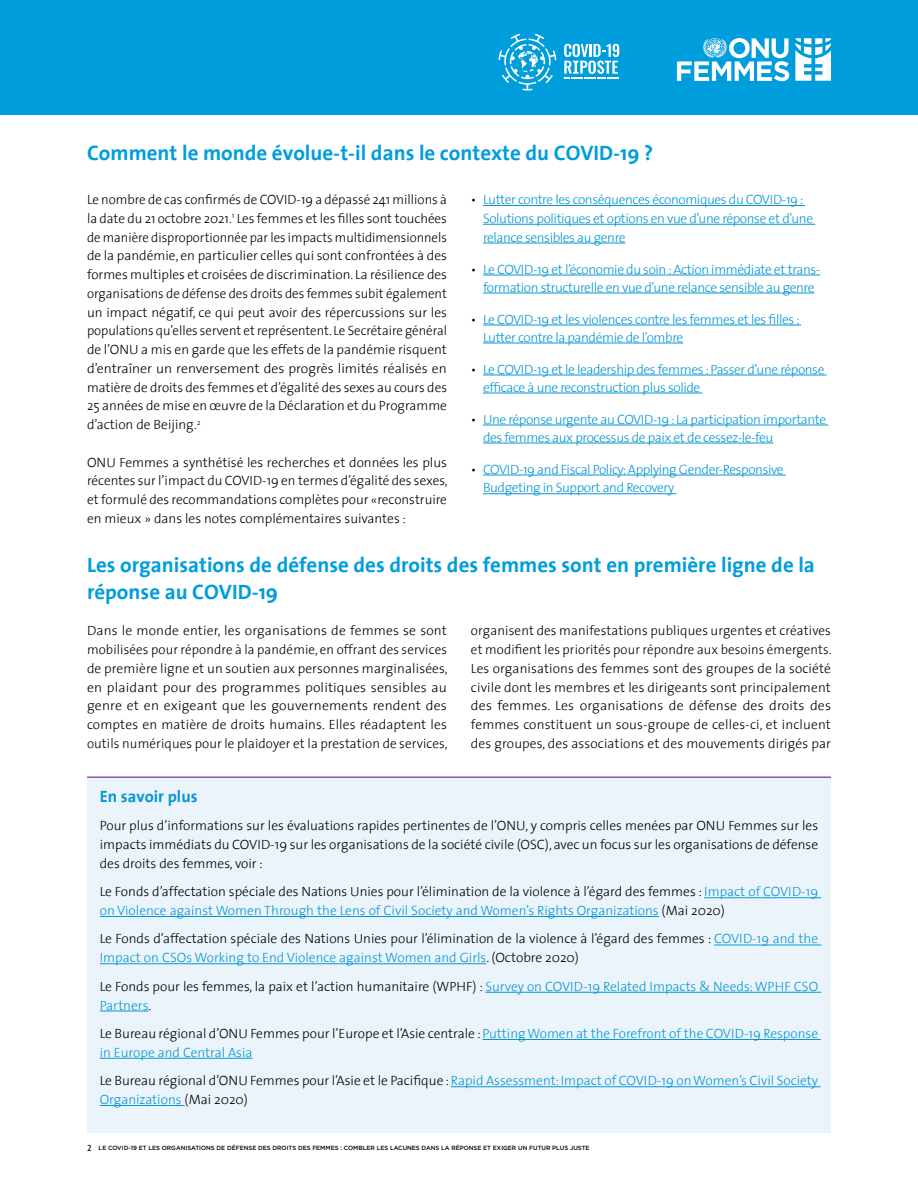
<style>
.page{position:relative;width:918px;height:1188px;background:#fff}
.page>*{position:absolute;margin:0;border:0;box-sizing:border-box;transform-origin:0 0}
.t1{font:700 21px/27px "The Sans";color:#009ddc}
.t2{font:700 16.5px "The Sans";color:#0497d5}
.t3{font:300 13.5px/18.8px "The Sans";color:#000;text-align:justify}
.t4{font:300 13.5px/18px "The Sans";letter-spacing:-.03em;color:#0497d5}
.t5{font:300 13.5px/18.8px "The Sans";color:#0497d5}
.t6{font:500 6px "Gotham";color:#000}
.s1{color:#000}
.s2{color:#0497d5}
.s3{font-family:"The Sans Caps";font-weight:400;font-size:9px}
</style>
<div class="page">
<div style="left:0;top:0;width:918px;height:115px;background:#009ddc"></div>
<svg style="left:677px;top:38px;width:112px;height:43px"></svg>
<svg style="left:795px;top:38px;width:36px;height:43px"></svg>
<svg style="left:499px;top:34px;width:57px;height:57px"></svg>
<svg style="left:564px;top:44px;width:55px;height:35px"></svg>
<hr style="left:483px;top:205px;width:322px;height:1px;background:#0497d5">
<hr style="left:483px;top:224px;width:332px;height:1px;background:#0497d5">
<hr style="left:483px;top:243px;width:143px;height:1px;background:#0497d5">
<hr style="left:483px;top:275px;width:337px;height:1px;background:#0497d5">
<hr style="left:483px;top:293px;width:332px;height:1px;background:#0497d5">
<hr style="left:483px;top:325px;width:318px;height:1px;background:#0497d5">
<hr style="left:483px;top:343px;width:200px;height:1px;background:#0497d5">
<hr style="left:483px;top:375px;width:344px;height:1px;background:#0497d5">
<hr style="left:483px;top:393px;width:220px;height:1px;background:#0497d5">
<hr style="left:483px;top:425px;width:345px;height:1px;background:#0497d5">
<hr style="left:483px;top:443px;width:290px;height:1px;background:#0497d5">
<hr style="left:483px;top:475px;width:303px;height:1px;background:#0497d5">
<hr style="left:483px;top:494px;width:193px;height:1px;background:#0497d5">
<div style="left:87px;top:777px;width:744px;height:356px;background:#ecf4fb"></div>
<hr style="left:704px;top:897px;width:117px;height:1px;background:#0497d5">
<hr style="left:100px;top:916px;width:559px;height:1px;background:#0497d5">
<hr style="left:714px;top:945px;width:108px;height:1px;background:#0497d5">
<hr style="left:100px;top:963px;width:386px;height:1px;background:#0497d5">
<hr style="left:485px;top:992px;width:336px;height:1px;background:#0497d5">
<hr style="left:100px;top:1011px;width:49px;height:1px;background:#0497d5">
<hr style="left:483px;top:1039px;width:338px;height:1px;background:#0497d5">
<hr style="left:100px;top:1058px;width:153px;height:1px;background:#0497d5">
<hr style="left:451px;top:1086px;width:370px;height:1px;background:#0497d5">
<hr style="left:100px;top:1105px;width:85px;height:1px;background:#0497d5">
<hr style="left:87px;top:777px;width:744px;height:1px;background:#78288b">
<h1 class="t1" style="left:87px;top:139px;width:568px">Comment le monde évolue-t-il dans le contexte du COVID-19 ?</h1>
<p class="t3" style="left:87px;top:190px;width:362px">Le nombre de cas confirmés de COVID-19 a dépassé 241 millions à la date du 21 octobre 2021.<sup>1</sup> Les femmes et les filles sont touchées de manière disproportionnée par les impacts multidimensionnels de la pandémie, en particulier celles qui sont confrontées à des formes multiples et croisées de discrimination. La résilience des organisations de défense des droits des femmes subit également un impact négatif, ce qui peut avoir des répercussions sur les populations qu’elles servent et représentent. Le Secrétaire général de l’ONU a mis en garde que les effets de la pandémie risquent d’entraîner un renversement des progrès limités réalisés en matière de droits des femmes et d’égalité des sexes au cours des 25 années de mise en œuvre de la Déclaration et du Programme d’action de Beijing.<sup>2</sup></p>
<p class="t3" style="left:87px;top:452px;width:362px">ONU Femmes a synthétisé les recherches et données les plus récentes sur l’impact du COVID-19 en termes d’égalité des sexes, et formulé des recommandations complètes pour «reconstruire en mieux » dans les notes complémentaires suivantes :</p>
<p class="t4" style="left:483px;top:190px;width:332px;line-height:18.8px;text-indent:-12px"><span class="s1">•</span> Lutter contre les conséquences économiques du COVID-19 :<br>Solutions politiques et options en vue d’une réponse et d’une relance sensibles au genre</p>
<p class="t4" style="left:471px;top:259px;width:351px;text-align:center"><span class="s1">•</span> Le COVID-19 et l’économie du soin : Action immédiate et trans&shy;formation structurelle en vue d’une relance sensible au genre</p>
<p class="t4" style="left:483px;top:310px;width:318px;text-indent:-12px"><span class="s1">•</span> Le COVID-19 et les violences contre les femmes et les filles :<br>Lutter contre la pandémie de l’ombre</p>
<p class="t4" style="left:483px;top:360px;width:343px;text-indent:-12px"><span class="s1">•</span> Le COVID-19 et le leadership des femmes : Passer d’une réponse efficace à une reconstruction plus solide</p>
<p class="t4" style="left:483px;top:410px;width:345px;text-indent:-12px"><span class="s1">•</span> Une réponse urgente au COVID-19 : La participation importante des femmes aux processus de paix et de cessez-le-feu</p>
<p class="t4" style="left:483px;top:459px;width:302px;line-height:18.8px;text-indent:-12px"><span class="s1">•</span> COVID-19 and Fiscal Policy: Applying Gender-Responsive<br>Budgeting in Support and Recovery</p>
<h1 class="t1" style="left:87px;top:551px;width:729px">Les organisations de défense des droits des femmes sont en première ligne de la réponse au COVID-19</h1>
<p class="t3" style="left:87px;top:621px;width:362px">Dans le monde entier, les organisations de femmes se sont mobilisées pour répondre à la pandémie, en offrant des services de première ligne et un soutien aux personnes marginalisées, en plaidant pour des programmes politiques sensibles au genre et en exigeant que les gouvernements rendent des comptes en matière de droits humains. Elles réadaptent les outils numériques pour le plaidoyer et la prestation de services,</p>
<p class="t3" style="left:471px;top:621px;width:362px">organisent des manifestations publiques urgentes et créatives et modifient les priorités pour répondre aux besoins émergents.<br>Les organisations des femmes sont des groupes de la société civile dont les membres et les dirigeants sont principalement des femmes. Les organisations de défense des droits des femmes constituent un sous-groupe de celles-ci, et incluent des groupes, des associations et des mouvements dirigés par</p>
<p class="t2" style="left:100px;top:782px;width:99px">En savoir plus</p>
<p class="t3" style="left:100px;top:816px;width:720px">Pour plus d’informations sur les évaluations rapides pertinentes de l’ONU, y compris celles menées par ONU Femmes sur les impacts immédiats du COVID-19 sur les organisations de la société civile (OSC), avec un focus sur les organisations de défense des droits des femmes, voir :</p>
<p class="t3" style="left:100px;top:882px;width:720px">Le Fonds d’affectation spéciale des Nations Unies pour l’élimination de la violence à l’égard des femmes : <span class="s2">Impact of COVID-19 on Violence against Women Through the Lens of Civil Society and Women’s Rights Organizations</span> (Mai 2020)</p>
<p class="t3" style="left:100px;top:929px;width:720px">Le Fonds d’affectation spéciale des Nations Unies pour l’élimination de la violence à l’égard des femmes : <span class="s2">COVID-19 and the<br>Impact on CSOs Working to End Violence against Women and Girls</span>. (Octobre 2020)</p>
<p class="t3" style="left:100px;top:976px;width:720px">Le Fonds pour les femmes, la paix et l’action humanitaire (WPHF) : <span class="s2">Survey on COVID-19 Related Impacts &amp; Needs: WPHF CSO<br>Partners</span>.</p>
<p class="t5" style="left:100px;top:1024px;width:720px"><span class="s1">Le Bureau régional d’ONU Femmes pour l’Europe et l’Asie centrale :</span> Putting Women at the Forefront of the COVID-19 Response in Europe and Central Asia</p>
<p class="t5" style="left:100px;top:1071px;width:720px"><span class="s1">Le Bureau régional d’ONU Femmes pour l’Asie et le Pacifique :</span> Rapid Assessment: Impact of COVID-19 on Women’s Civil Society<br>Organizations <span class="s1">(Mai 2020)</span></p>
<p class="t6" style="left:87px;top:1145px;width:504px"><span class="s3">2</span> LE COVID-19 ET LES ORGANISATIONS DE DÉFENSE DES DROITS DES FEMMES : COMBLER LES LACUNES DANS LA RÉPONSE ET EXIGER UN FUTUR PLUS JUSTE</p>
</div>
